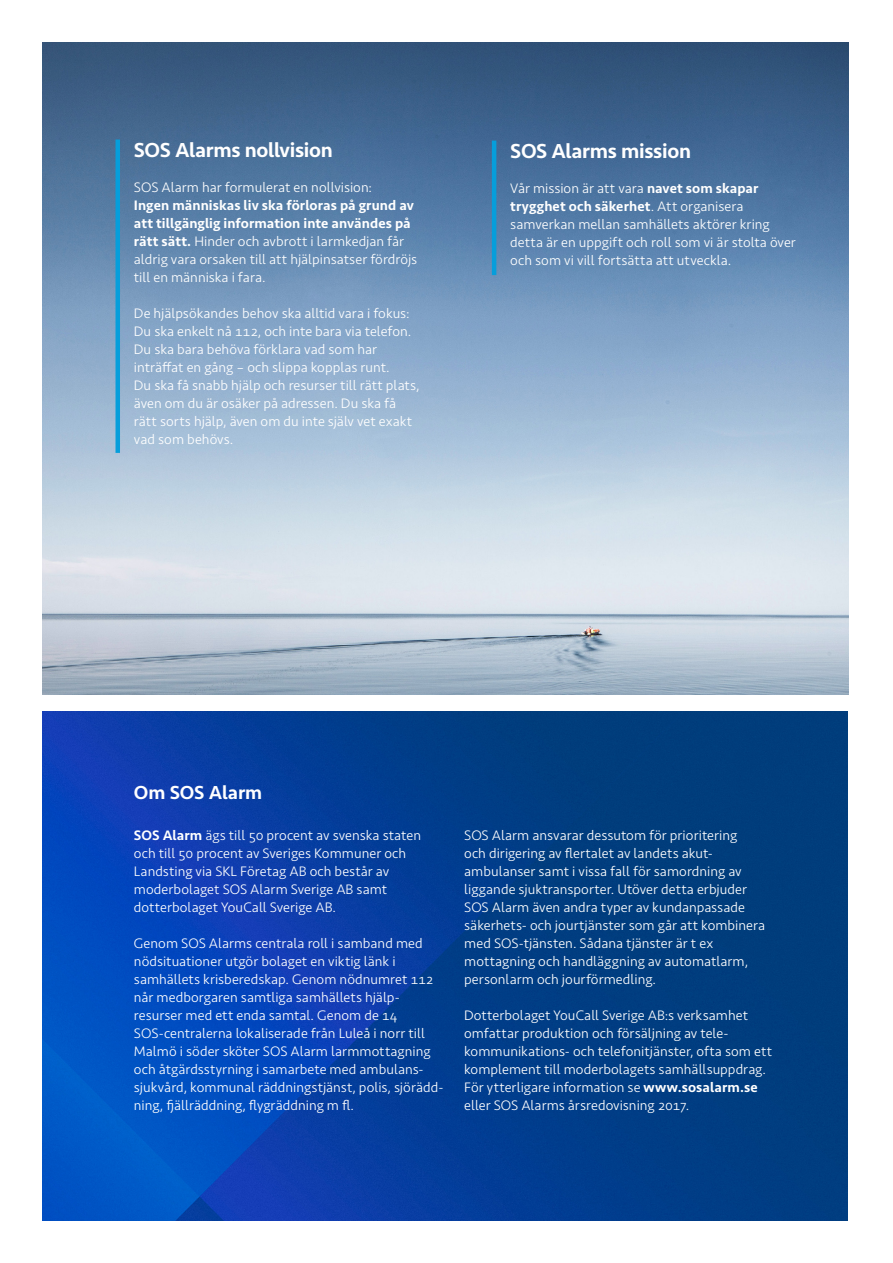
<style>
.page{position:relative;width:893px;height:1263px;background:#fff}
.page>*{position:absolute;margin:0;border:0;box-sizing:border-box;transform-origin:0 0}
.Rubrik_C{font:500 21px "Seravek";letter-spacing:-.015em;color:#fff}
.Rubrik_C-2{font:500 19.5px "Seravek";letter-spacing:-.005em;color:#fff}
.Infotext{font:300 14.25px/18px "Seravek";color:#fff}
.s1{font-weight:500}
</style>
<div class="page">
<img style="left:43px;top:43px;width:806px;height:651px">
<hr style="left:116px;top:140px;width:4px;height:313px;background:#069edb">
<hr style="left:492px;top:141px;width:4px;height:134px;background:#069edb">
<img style="left:43px;top:711px;width:804px;height:509px">
<p class="Rubrik_C" style="left:134px;top:137px;width:201px">SOS Alarms nollvision</p>
<p class="Infotext" style="left:134px;top:179px;width:285px">SOS Alarm har formulerat en nollvision:<br><span class="s1">Ingen människas liv ska förloras på grund av att tillgänglig information inte användes på rätt sätt.</span> Hinder och avbrott i larmkedjan får aldrig vara orsaken till att hjälpinsatser fördröjs till en människa i fara.</p>
<p class="Infotext" style="left:134px;top:305px;width:287px">De hjälpsökandes behov ska alltid vara i fokus:<br>Du ska enkelt nå 112, och inte bara via telefon.<br>Du ska bara behöva förklara vad som har inträffat en gång – och slippa kopplas runt.<br>Du ska få snabb hjälp och resurser till rätt plats, även om du är osäker på adressen. Du ska få rätt sorts hjälp, även om du inte själv vet exakt vad som behövs.</p>
<p class="Rubrik_C" style="left:510px;top:138px;width:182px">SOS Alarms mission</p>
<p class="Infotext" style="left:510px;top:180px;width:287px">Vår mission är att vara <span class="s1">navet som skapar trygghet och säkerhet</span>. Att organisera samverkan mellan samhällets aktörer kring detta är en uppgift och roll som vi är stolta över och som vi vill fortsätta att utveckla.</p>
<p class="Rubrik_C-2" style="left:134px;top:780px;width:130px">Om SOS Alarm</p>
<p class="Infotext" style="left:134px;top:827px;width:289px"><span class="s1">SOS Alarm</span> ägs till 50 procent av svenska staten och till 50 procent av Sveriges Kommuner och Landsting via SKL Företag AB och består av moderbolaget SOS Alarm Sverige AB samt dotterbolaget YouCall Sverige AB.</p>
<p class="Infotext" style="left:134px;top:935px;width:311px">Genom SOS Alarms centrala roll i samband med nödsituationer utgör bolaget en viktig länk i samhällets krisberedskap. Genom nödnumret 112 når medborgaren samtliga samhällets hjälp&shy;resurser med ett enda samtal. Genom de 14<br>SOS-centralerna lokaliserade från Luleå i norr till Malmö i söder sköter SOS Alarm larmmottagning och åtgärdsstyrning i samarbete med ambulans&shy;sjukvård, kommunal räddningstjänst, polis, sjörädd&shy;ning, fjällräddning, flygräddning m fl.</p>
<p class="Infotext" style="left:464px;top:827px;width:303px">SOS Alarm ansvarar dessutom för prioritering<br>och dirigering av flertalet av landets akut&shy;ambulanser samt i vissa fall för samordning av liggande sjuktransporter. Utöver detta erbjuder SOS Alarm även andra typer av kundanpassade säkerhets- och jourtjänster som går att kombinera med SOS-tjänsten. Sådana tjänster är t ex mottagning och handläggning av automatlarm, personlarm och jourförmedling.</p>
<p class="Infotext" style="left:464px;top:1007px;width:310px">Dotterbolaget YouCall Sverige AB:s verksamhet omfattar produktion och försäljning av tele&shy;kommunikations- och telefonitjänster, ofta som ett komplement till moderbolagets samhällsuppdrag.<br>För ytterligare information se <span class="s1">www.sosalarm.se </span>eller SOS Alarms årsredovisning 2017.</p>
</div>
